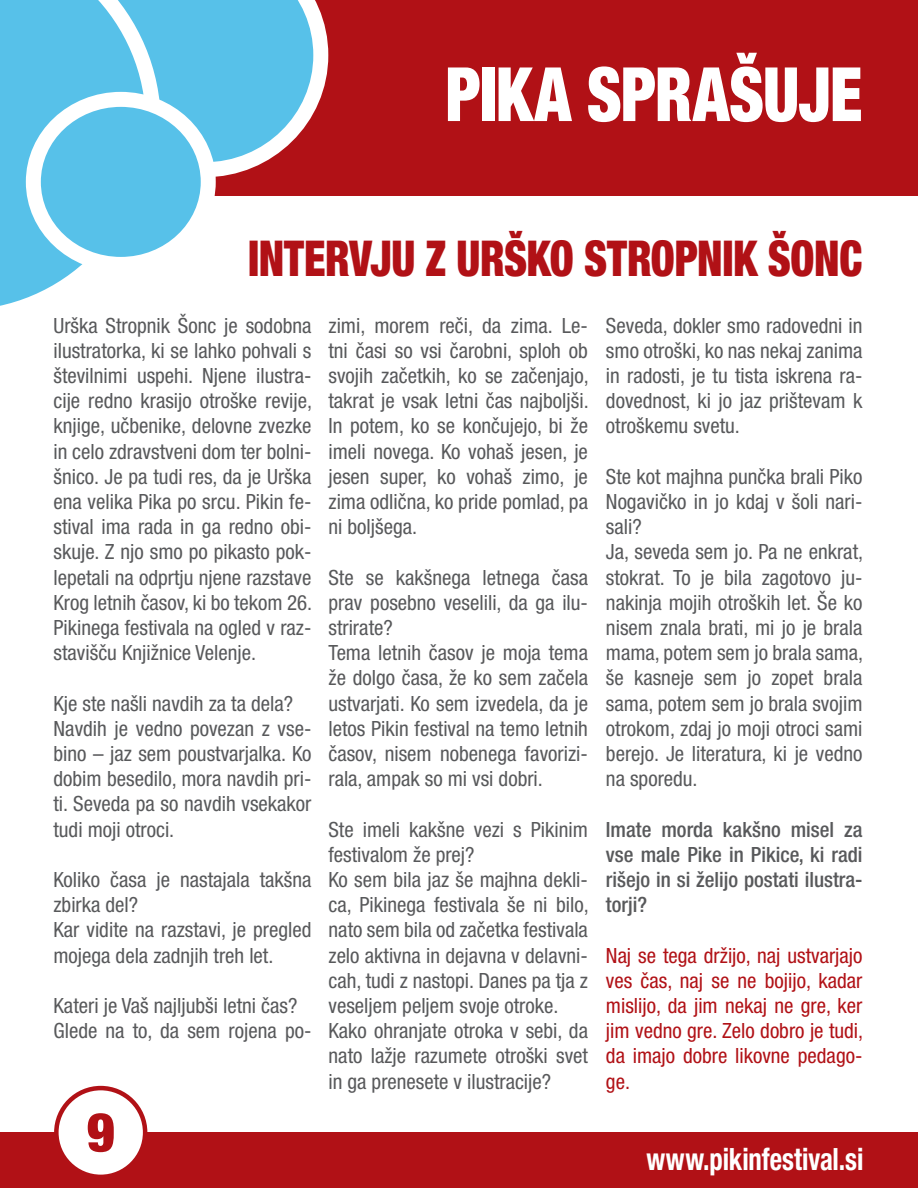
<style>
.page{position:relative;width:918px;height:1188px;background:#fff}
.page>*{position:absolute;margin:0;border:0;box-sizing:border-box;transform-origin:0 0}
.t1{font:900 condensed 75px "Helvetica Neue LT Pro";letter-spacing:-.01em;color:#fff;scale:.87 1}
.t2{font:900 condensed 54px "Helvetica Neue LT Pro";color:#b11116}
.t3{font:900 condensed 49.5px "Helvetica Neue LT Pro";letter-spacing:-.005em;color:#b11116;scale:.87 1}
.t4{font:700 condensed 30.75px "Helvetica Neue LT Pro";letter-spacing:-.005em;color:#fff;scale:.87 1}
.t5{font:condensed 21px/25.2px "Helvetica Neue LT Pro";color:#58595b}
.t6{font:condensed 21px/25.2px "Helvetica Neue LT Pro";color:#b11116;text-align:justify}
.t7{font:500 condensed 21px/25.2px "Helvetica Neue LT Pro";color:#58595b;text-align:justify}
</style>
<div class="page">
<div style="left:0;top:0;width:918px;height:195px;background:#b11116"></div>
<svg style="left:161px;top:0;width:167px;height:177px;background:#79b3d1"></svg>
<svg style="left:0;top:0;width:161px;height:306px"></svg>
<div style="left:33px;top:99px;width:175px;height:165px;background:#57c1e9;border-radius:50%"></div>
<div style="left:26px;top:92px;width:190px;height:180px;border:15px solid #fff;border-radius:50%"></div>
<div style="left:0;top:1132px;width:918px;height:56px;background:#b11116"></div>
<div style="left:56px;top:1088px;width:89px;height:89px;background:#fff;border-radius:50%"></div>
<div style="left:54px;top:1086px;width:93px;height:93px;border:4px solid #b11116;border-radius:50%"></div>
<h1 class="t1" style="left:445px;top:48px;width:481px">PIKA SPRAŠUJE</h1>
<h3 class="t3" style="left:248px;top:228px;width:708px">INTERVJU Z URŠKO STROPNIK ŠONC</h3>
<p class="t5" style="left:53px;top:312px;width:260px;text-align:justify">Urška Stropnik Šonc je sodobna ilustratorka, ki se lahko pohvali s številnimi uspehi. Njene ilustra&shy;cije redno krasijo otroške revije, knjige, učbenike, delovne zvezke in celo zdravstveni dom ter bolni&shy;šnico. Je pa tudi res, da je Urška ena velika Pika po srcu. Pikin fe&shy;stival ima rada in ga redno obi&shy;skuje. Z njo smo po pikasto pok&shy;lepetali na odprtju njene razstave Krog letnih časov, ki bo tekom 26.<br>Pikinega festivala na ogled v raz&shy;stavišču Knjižnice Velenje.</p>
<p class="t5" style="left:53px;top:690px;width:260px">Kje ste našli navdih za ta dela?<br>Navdih je vedno povezan z vse&shy;bino – jaz sem poustvarjalka. Ko dobim besedilo, mora navdih pri&shy;ti. Seveda pa so navdih vsekakor tudi moji otroci.</p>
<p class="t5" style="left:53px;top:867px;width:260px">Koliko časa je nastajala takšna zbirka del?<br>Kar vidite na razstavi, je pregled mojega dela zadnjih treh let.</p>
<p class="t5" style="left:53px;top:993px;width:259px">Kateri je Vaš najljubši letni čas?<br>Glede na to, da sem rojena po-</p>
<p class="t5" style="left:328px;top:312px;width:262px;text-align:justify">zimi, morem reči, da zima. Le&shy;tni časi so vsi čarobni, sploh ob svojih začetkih, ko se začenjajo, takrat je vsak letni čas najboljši.<br>In potem, ko se končujejo, bi že imeli novega. Ko vohaš jesen, je jesen super, ko vohaš zimo, je zima odlična, ko pride pomlad, pa ni boljšega.</p>
<p class="t5" style="left:328px;top:564px;width:261px">Ste se kakšnega letnega časa prav posebno veselili, da ga ilu&shy;strirate?<br>Tema letnih časov je moja tema že dolgo časa, že ko sem začela ustvarjati. Ko sem izvedela, da je letos Pikin festival na temo letnih časov, nisem nobenega favorizi&shy;rala, ampak so mi vsi dobri.</p>
<p class="t5" style="left:328px;top:816px;width:262px">Ste imeli kakšne vezi s Pikinim festivalom že prej?<br>Ko sem bila jaz še majhna dekli&shy;ca, Pikinega festivala še ni bilo, nato sem bila od začetka festivala zelo aktivna in dejavna v delavni&shy;cah, tudi z nastopi. Danes pa tja z veseljem peljem svoje otroke.<br>Kako ohranjate otroka v sebi, da nato lažje razumete otroški svet in ga prenesete v ilustracije?</p>
<p class="t5" style="left:606px;top:312px;width:258px;text-align:justify">Seveda, dokler smo radovedni in smo otroški, ko nas nekaj zanima in radosti, je tu tista iskrena ra&shy;dovednost, ki jo jaz prištevam k otroškemu svetu.</p>
<p class="t5" style="left:606px;top:464px;width:259px">Ste kot majhna punčka brali Piko<br>Nogavičko in jo kdaj v šoli nari&shy;sali?<br>Ja, seveda sem jo. Pa ne enkrat, stokrat. To je bila zagotovo ju&shy;nakinja mojih otroških let. Še ko nisem znala brati, mi jo je brala mama, potem sem jo brala sama, še kasneje sem jo zopet brala sama, potem sem jo brala svojim otrokom, zdaj jo moji otroci sami berejo. Je literatura, ki je vedno na sporedu.</p>
<p class="t7" style="left:606px;top:816px;width:258px">Imate morda kakšno misel za vse male Pike in Pikice, ki radi rišejo in si želijo postati ilustra&shy;torji?</p>
<p class="t6" style="left:606px;top:942px;width:259px">Naj se tega držijo, naj ustvarjajo ves čas, naj se ne bojijo, kadar mislijo, da jim nekaj ne gre, ker jim vedno gre. Zelo dobro je tudi, da imajo dobre likovne pedago&shy;ge.</p>
<h2 class="t2" style="left:87px;top:1099px;width:30px">9</h2>
<h3 class="t4" style="left:647px;top:1140px;width:251px">www.pikinfestival.si</h3>
</div>
